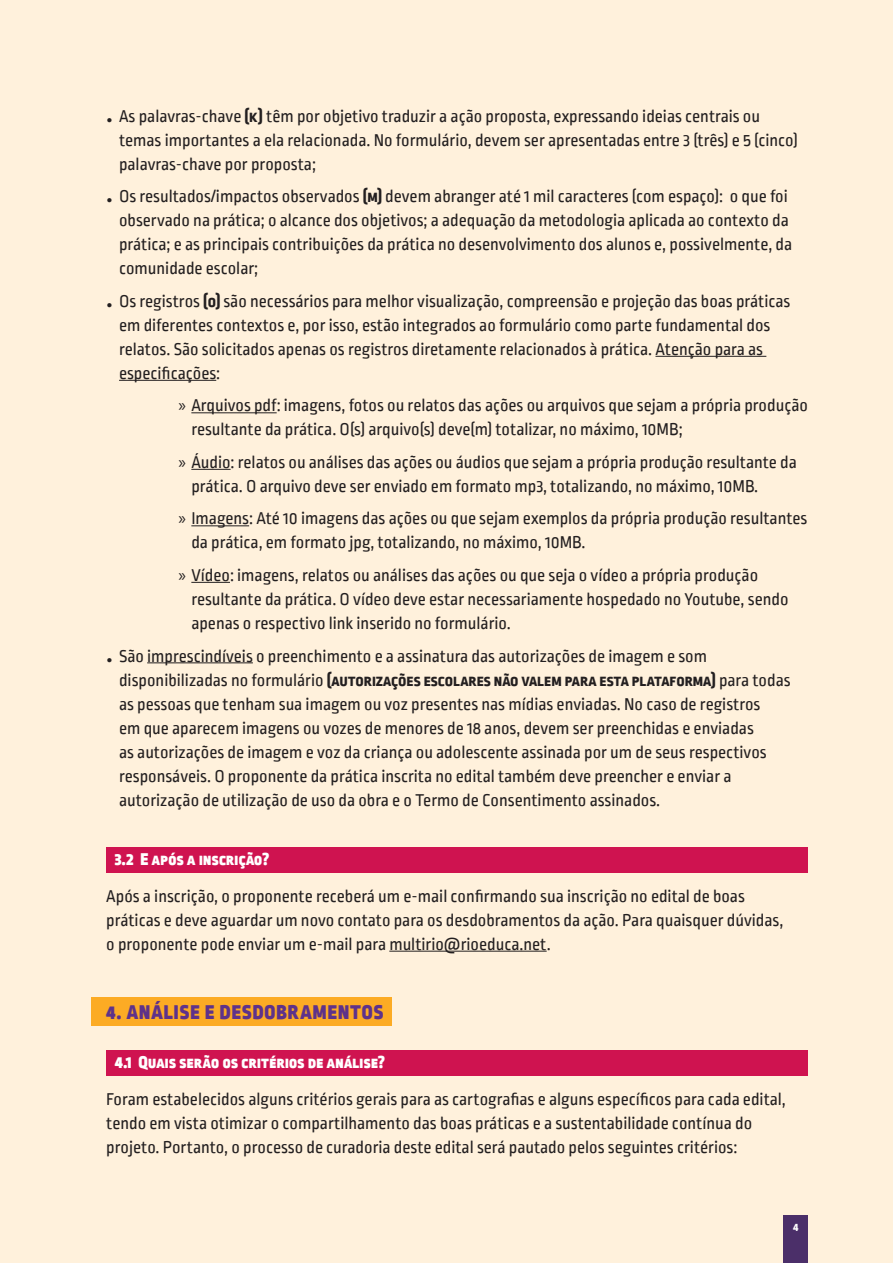
<style>
.page{position:relative;width:893px;height:1263px;background:#fff1dc}
.page>*{position:absolute;margin:0;border:0;box-sizing:border-box;transform-origin:0 0}
.titulo{font:900 21px "Ropa Mix SCPTT";letter-spacing:.05em;color:#5e328a}
.t1{font:18px/24px "Ropa Mix PTT";color:#231f20}
.subtitulo{font:900 18px "Ropa Mix SCPTT";letter-spacing:.02em;color:#fff}
.t2{font:800 12px "Ropa Mix PTT";color:#fff}
.s1{font-family:"Bauhaus 93"}
.s2{font-family:"Ropa Mix SCPTT";font-weight:800}
.s3{font-family:"Myriad Pro"}
</style>
<div class="page">
<div style="left:91px;top:997px;width:300px;height:29px;background:#fcab24"></div>
<div style="left:106px;top:847px;width:702px;height:25px;background:#cf1350"></div>
<div style="left:106px;top:1050px;width:702px;height:25px;background:#cf1350"></div>
<div style="left:784px;top:1215px;width:24px;height:48px;background:#4b2f69"></div>
<hr style="left:655px;top:356px;width:111px;height:1px;background:#231f20">
<hr style="left:119px;top:380px;width:97px;height:1px;background:#231f20">
<hr style="left:191px;top:412px;width:86px;height:1px;background:#231f20">
<hr style="left:191px;top:469px;width:40px;height:1px;background:#231f20">
<hr style="left:191px;top:525px;width:58px;height:1px;background:#231f20">
<hr style="left:191px;top:582px;width:39px;height:1px;background:#231f20">
<hr style="left:147px;top:662px;width:106px;height:1px;background:#231f20">
<hr style="left:389px;top:951px;width:158px;height:1px;background:#231f20">
<p class="t1" style="left:119px;top:105px;width:680px;text-indent:-13px"><span class="s1">.</span> As palavras-chave <span class="s2">(k)</span> têm por objetivo traduzir a ação proposta, expressando ideias centrais ou temas importantes a ela relacionada. No formulário, devem ser apresentadas entre 3 (três) e 5 (cinco) palavras-chave por proposta;</p>
<p class="t1" style="left:119px;top:186px;width:675px;text-indent:-13px"><span class="s1">.</span> Os resultados/impactos observados <span class="s2">(m)</span> devem abranger até 1 mil caracteres (com espaço): o que foi observado na prática; o alcance dos objetivos; a adequação da metodologia aplicada ao contexto da prática; e as principais contribuições da prática no desenvolvimento dos alunos e, possivelmente, da comunidade escolar;</p>
<p class="t1" style="left:119px;top:290px;width:673px;text-indent:-13px"><span class="s1">.</span> Os registros <span class="s2">(o)</span> são necessários para melhor visualização, compreensão e projeção das boas práticas em diferentes contextos e, por isso, estão integrados ao formulário como parte fundamental dos relatos. São solicitados apenas os registros diretamente relacionados à prática. Atenção para as especificações:</p>
<p class="t1" style="left:191px;top:395px;width:618px;text-indent:-13px"><span class="s3">»</span> Arquivos pdf: imagens, fotos ou relatos das ações ou arquivos que sejam a própria produção resultante da prática. O(s) arquivo(s) deve(m) totalizar, no máximo, 10MB;</p>
<p class="t1" style="left:191px;top:451px;width:607px;text-indent:-13px"><span class="s3">»</span> Áudio: relatos ou análises das ações ou áudios que sejam a própria produção resultante da prática. O arquivo deve ser enviado em formato mp3, totalizando, no máximo, 10MB.</p>
<p class="t1" style="left:191px;top:508px;width:618px;text-indent:-13px"><span class="s3">»</span> Imagens: Até 10 imagens das ações ou que sejam exemplos da própria produção resultantes da prática, em formato jpg, totalizando, no máximo, 10MB.</p>
<p class="t1" style="left:191px;top:564px;width:599px;text-indent:-13px"><span class="s3">»</span> Vídeo: imagens, relatos ou análises das ações ou que seja o vídeo a própria produção resultante da prática. O vídeo deve estar necessariamente hospedado no Youtube, sendo apenas o respectivo link inserido no formulário.</p>
<p class="t1" style="left:119px;top:645px;width:673px;text-indent:-13px"><span class="s1">.</span> São imprescindíveis o preenchimento e a assinatura das autorizações de imagem e som disponibilizadas no formulário <span class="s2">(autorizações escolares não valem para esta plataforma)</span> para todas as pessoas que tenham sua imagem ou voz presentes nas mídias enviadas. No caso de registros<br>em que aparecem imagens ou vozes de menores de 18 anos, devem ser preenchidas e enviadas<br>as autorizações de imagem e voz da criança ou adolescente assinada por um de seus respectivos responsáveis. O proponente da prática inscrita no edital também deve preencher e enviar a autorização de utilização de uso da obra e o Termo de Consentimento assinados.</p>
<p class="subtitulo" style="left:115px;top:848px;width:156px">3.2 E após a inscrição?</p>
<p class="t1" style="left:106px;top:885px;width:678px">Após a inscrição, o proponente receberá um e-mail confirmando sua inscrição no edital de boas práticas e deve aguardar um novo contato para os desdobramentos da ação. Para quaisquer dúvidas, o proponente pode enviar um e-mail para multirio@rioeduca.net.</p>
<p class="titulo" style="left:106px;top:999px;width:278px">4. ANÁLISE E DESDOBRAMENTOS</p>
<p class="subtitulo" style="left:115px;top:1051px;width:272px">4.1 Quais serão os critérios de análise?</p>
<p class="t1" style="left:106px;top:1088px;width:681px">Foram estabelecidos alguns critérios gerais para as cartografias e alguns específicos para cada edital, tendo em vista otimizar o compartilhamento das boas práticas e a sustentabilidade contínua do projeto. Portanto, o processo de curadoria deste edital será pautado pelos seguintes critérios:</p>
<p class="t2" style="left:793px;top:1219px;width:7px">4</p>
</div>
